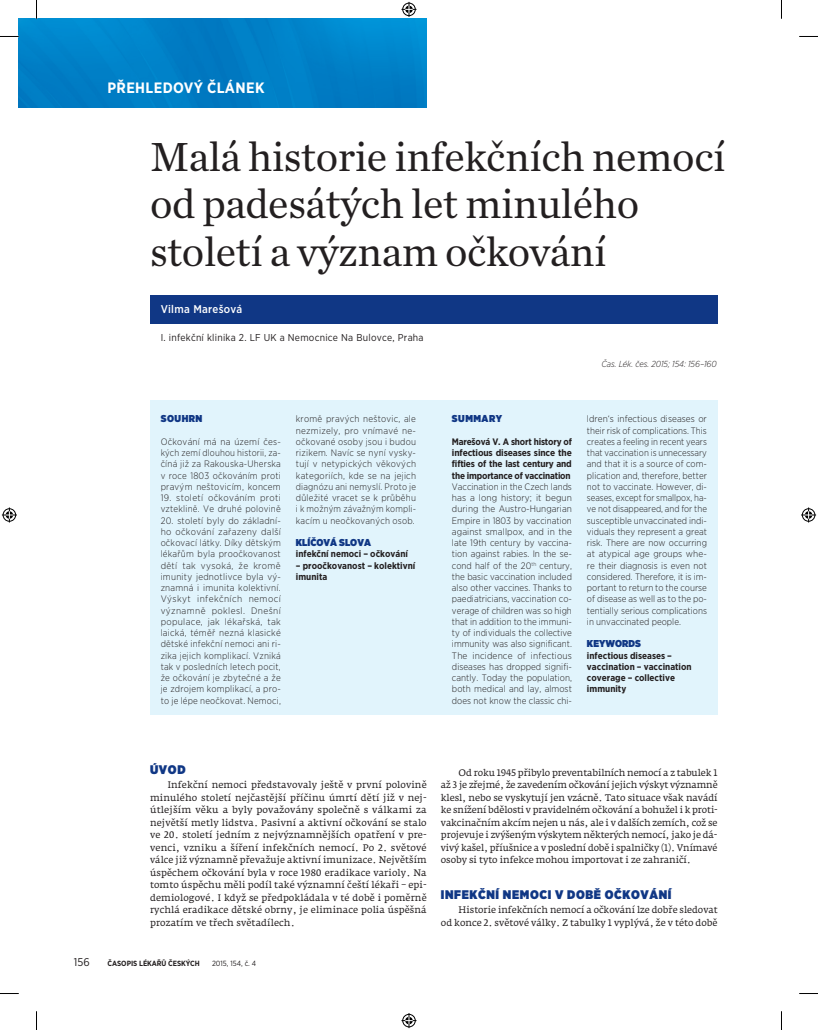
<style>
.page{position:relative;width:818px;height:1030px;background:#fff}
.page>*{position:absolute;margin:0;border:0;box-sizing:border-box;transform-origin:0 0}
.t1{font:42.5px/47.5px "Chronicle Text G1";letter-spacing:-.01em;color:#231f20}
.t2{font:700 15px "Gotham Narrow";letter-spacing:.025em;color:#fff}
.t3{font:900 12.5px "Gotham Narrow";letter-spacing:.05em;color:#103785}
.t4{font:500 11.25px "Gotham Narrow";letter-spacing:.025em;color:#fff}
.t5{font:11.25px "Gotham Narrow";color:#231f20}
.t6{font:10px "Gotham Narrow";letter-spacing:.025em;color:#231f20}
.t7{font:900 10px "Gotham Narrow";color:#103785}
.t8{font:900 10px "Gotham Narrow";letter-spacing:.05em;color:#103785}
.t9{font:300 9.38px/11.2px "Gotham Narrow";letter-spacing:.02em;color:#231f20;text-align:justify}
.t10{font:9.38px/12.5px "Fedra Serif A Pro";color:#231f20;text-align:justify}
.t11{font:700 9.38px/11.2px "Gotham Narrow";color:#231f20}
.t12{font:italic 300 8.75px "Gotham Narrow";color:#231f20}
.t13{font:700 7.5px "Gotham Narrow";color:#231f20}
.t14{font:7.5px "Gotham Narrow";color:#231f20}
</style>
<div class="page">
<div style="left:150px;top:296px;width:567px;height:28px;background:#103785"></div>
<div style="left:150px;top:400px;width:567px;height:314px;background:#e1f4fc"></div>
<img style="left:19px;top:19px;width:407px;height:88px">
<svg style="left:0;top:36px;width:19px;height:1px"></svg>
<svg style="left:799px;top:36px;width:18px;height:1px"></svg>
<svg style="left:0;top:993px;width:19px;height:1px"></svg>
<svg style="left:799px;top:993px;width:18px;height:1px"></svg>
<svg style="left:36px;top:0;width:1px;height:19px"></svg>
<svg style="left:36px;top:1011px;width:1px;height:19px"></svg>
<svg style="left:401px;top:2px;width:15px;height:15px"></svg>
<svg style="left:401px;top:1013px;width:15px;height:15px"></svg>
<svg style="left:2px;top:507px;width:15px;height:15px"></svg>
<svg style="left:801px;top:507px;width:14px;height:15px"></svg>
<h2 class="t2" style="left:107px;top:78px;width:158px">PŘEHLEDOVÝ ČLÁNEK</h2>
<h1 class="t1" style="left:150px;top:130px;width:577px">Malá historie infekčních nemocí od padesátých let minulého století a význam očkování</h1>
<p class="t4" style="left:160px;top:302px;width:83px">Vilma Marešová</p>
<p class="t6" style="left:160px;top:331px;width:264px">I. infekční klinika 2. LF UK a Nemocnice Na Bulovce, Praha</p>
<p class="t7" style="left:160px;top:412px;width:43px">SOUHRN</p>
<p class="t9" style="left:160px;top:436px;width:122px">Očkování má na území čes&shy;kých zemí dlouhou historii, za&shy;číná již za Rakouska-Uherska v roce 1803 očkováním proti pravým neštovicím, koncem</p>
<p class="t9" style="left:160px;top:492px;width:122px">19. století očkováním proti vzteklině. Ve druhé polovině</p>
<p class="t9" style="left:160px;top:514px;width:122px">20. století byly do základní&shy;ho očkování zařazeny další očkovací látky. Díky dětským lékařům byla proočkovanost dětí tak vysoká, že kromě imunity jednotlivce byla vý&shy;znamná i imunita kolektivní.<br>Výskyt infekčních nemocí významně poklesl. Dnešní populace, jak lékařská, tak laická, téměř nezná klasické dětské infekční nemoci ani ri&shy;zika jejich komplikací. Vzniká tak v posledních letech pocit, že očkování je zbytečné a že je zdrojem komplikací, a pro&shy;to je lépe neočkovat. Nemoci,</p>
<p class="t9" style="left:296px;top:413px;width:122px">kromě pravých neštovic, ale nezmizely, pro vnímavé ne&shy;očkované osoby jsou i budou rizikem. Navíc se nyní vysky&shy;tují v netypických věkových kategoriích, kde se na jejich diagnózu ani nemyslí. Proto je důležité vracet se k průběhu i k možným závažným kompli&shy;kacím u neočkovaných osob.</p>
<p class="t7" style="left:296px;top:536px;width:76px">KLÍČOVÁ SLOVA</p>
<p class="t11" style="left:296px;top:548px;width:113px">infekční nemoci – očkování</p>
<p class="t11" style="left:296px;top:559px;width:121px">– proočkovanost – kolektivní imunita</p>
<p class="t12" style="left:601px;top:359px;width:117px">Čas. Lék. čes. 2015; 154: 156–160</p>
<p class="t8" style="left:451px;top:412px;width:52px">SUMMARY</p>
<p class="t11" style="left:451px;top:436px;width:121px;text-align:justify">Marešová V. A short history of infectious diseases since the fifties of the last century and the importance of vaccination</p>
<p class="t9" style="left:451px;top:481px;width:121px">Vaccination in the Czech lands has a long history; it begun during the Austro-Hungarian Empire in 1803 by vaccination against smallpox, and in the late 19th century by vaccina&shy;tion against rabies. In the se&shy;cond half of the 20<sup>th</sup> century, the basic vaccination included also other vaccines. Thanks to paediatricians, vaccination co&shy;verage of children was so high that in addition to the immuni&shy;ty of individuals the collective immunity was also significant.<br>The incidence of infectious diseases has dropped signifi&shy;cantly. Today the population, both medical and lay, almost does not know the classic chi-</p>
<p class="t9" style="left:586px;top:413px;width:121px">ldren‘s infectious diseases or their risk of complications. This creates a feeling in recent years that vaccination is unnecessary and that it is a source of com&shy;plication and, therefore, better not to vaccinate. However, di&shy;seases, except for smallpox, ha&shy;ve not disappeared, and for the susceptible unvaccinated indi&shy;viduals they represent a great risk. There are now occurring at atypical age groups whe&shy;re their diagnosis is even not considered. Therefore, it is im&shy;portant to return to the course of disease as well as to the po&shy;tentially serious complications in unvaccinated people.</p>
<p class="t7" style="left:586px;top:637px;width:55px">KEYWORDS</p>
<p class="t11" style="left:586px;top:649px;width:106px">infectious diseases – vaccination – vaccination coverage – collective immunity</p>
<h3 class="t3" style="left:150px;top:761px;width:37px">ÚVOD</h3>
<p class="t10" style="left:150px;top:778px;width:278px;text-indent:18px">Infekční nemoci představovaly ještě v první polovině minulého století nejčastější příčinu úmrtí dětí již v nej&shy;útlejším věku a byly považovány společně s válkami za největší metly lidstva. Pasivní a aktivní očkování se stalo ve 20. století jedním z nejvýznamnějších opatření v pre&shy;venci, vzniku a šíření infekčních nemocí. Po 2. světové válce již významně převažuje aktivní imunizace. Největším úspěchem očkování byla v roce 1980 eradikace varioly. Na tomto úspěchu měli podíl také významní čeští lékaři – epi&shy;demiologové. I když se předpokládala v té době i poměrně rychlá eradikace dětské obrny, je eliminace polia úspěšná prozatím ve třech světadílech.</p>
<p class="t5" style="left:74px;top:954px;width:17px">156</p>
<p class="t13" style="left:107px;top:958px;width:94px">ČASOPIS LÉKAŘŮ ČESKÝCH</p>
<p class="t14" style="left:212px;top:958px;width:46px">2015, 154, č. 4</p>
<p class="t10" style="left:440px;top:766px;width:278px;text-indent:18px">Od roku 1945 přibylo preventabilních nemocí a z tabulek 1 až 3 je zřejmé, že zavedením očkování jejich výskyt významně klesl, nebo se vyskytují jen vzácně. Tato situace však navádí ke snížení bdělosti v pravidelném očkování a bohužel i k proti&shy;vakcinačním akcím nejen u nás, ale i v dalších zemích, což se projevuje i zvýšeným výskytem některých nemocí, jako je dá&shy;vivý kašel, příušnice a v poslední době i spalničky (1). Vnímavé osoby si tyto infekce mohou importovat i ze zahraničí.</p>
<h3 class="t3" style="left:440px;top:886px;width:232px">INFEKČNÍ NEMOCI V DOBĚ OČKOVÁNÍ</h3>
<p class="t10" style="left:440px;top:903px;width:278px;text-align:right">Historie infekčních nemocí a očkování lze dobře sledovat<br>od konce 2. světové války. Z tabulky 1 vyplývá, že v této době</p>
</div>
